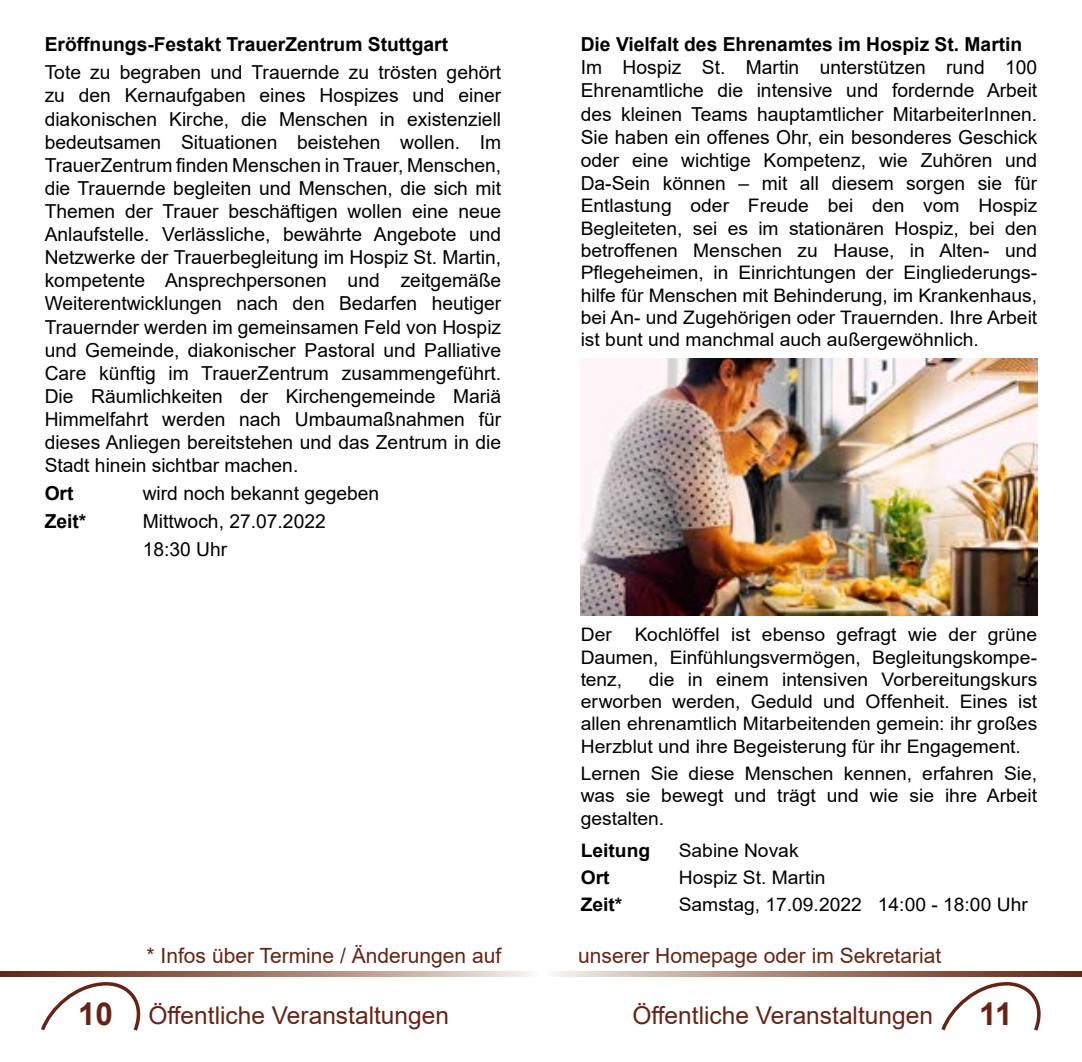
<style>
.page{position:relative;width:1082px;height:1062px;background:#fff}
.page>*{position:absolute;margin:0;border:0;box-sizing:border-box;transform-origin:0 0}
.t1{font:700 31.5px "Arial";color:#672414}
.t2{font:24.5px "Arial";color:#672414}
.t3{font:21px "Arial";color:#672414}
.t4{font:19.25px/23.1px "Arial";color:#000;text-align:justify}
.t5{font:700 19.25px "Arial";color:#000}
.t6{font:18.55px/22.4px "Arial";color:#000;text-align:justify;scale:1.04 1}
.t7{font:700 18.55px "Arial";color:#000;scale:1.04 1}
</style>
<div class="page">
<svg style="left:41px;top:982px;width:100px;height:49px"></svg>
<svg style="left:941px;top:982px;width:100px;height:49px"></svg>
<svg style="left:552px;top:971px;width:529px;height:5px;background:#a88070"></svg>
<svg style="left:0;top:971px;width:533px;height:5px;background:#a87f6f"></svg>
<img style="left:580px;top:358px;width:457px;height:257px">
<p class="t5" style="left:45px;top:31px;width:405px">Eröffnungs-Festakt TrauerZentrum Stuttgart</p>
<p class="t4" style="left:45px;top:61px;width:458px">Tote zu begraben und Trauernde zu trösten gehört zu den Kernaufgaben eines Hospizes und einer diakonischen Kirche, die Menschen in existenziell bedeutsamen Situationen beistehen wollen. Im TrauerZentrum finden Menschen in Trauer, Menschen, die Trauernde begleiten und Menschen, die sich mit Themen der Trauer beschäftigen wollen eine neue Anlaufstelle. Verlässliche, bewährte Angebote und Netzwerke der Trauerbegleitung im Hospiz St. Martin, kompetente Ansprechpersonen und zeitgemäße Weiterentwicklungen nach den Bedarfen heutiger Trauernder werden im gemeinsamen Feld von Hospiz und Gemeinde, diakonischer Pastoral und Palliative Care künftig im TrauerZentrum zusammengeführt.<br>Die Räumlichkeiten der Kirchengemeinde Mariä Himmelfahrt werden nach Umbaumaßnahmen für dieses Anliegen bereitstehen und das Zentrum in die Stadt hinein sichtbar machen.</p>
<p class="t5" style="left:45px;top:480px;width:30px">Ort</p>
<p class="t4" style="left:143px;top:482px;width:238px">wird noch bekannt gegeben</p>
<p class="t5" style="left:45px;top:508px;width:43px">Zeit*</p>
<p class="t4" style="left:143px;top:507px;width:184px;line-height:28px">Mittwoch, 27.07.2022<br>18:30 Uhr</p>
<p class="t5" style="left:580px;top:31px;width:443px">Die Vielfalt des Ehrenamtes im Hospiz St. Martin</p>
<p class="t4" style="left:580px;top:56px;width:458px">Im Hospiz St. Martin unterstützen rund 100<br>Ehrenamtliche die intensive und fordernde Arbeit des kleinen Teams hauptamtlicher MitarbeiterInnen.<br>Sie haben ein offenes Ohr, ein besonderes Geschick oder eine wichtige Kompetenz, wie Zuhören und Da-Sein können – mit all diesem sorgen sie für</p>
<p class="t6" style="left:580px;top:194px;width:440px">Entlastung oder Freude bei den vom Hospiz Begleiteten, sei es im stationären Hospiz, bei den betroffenen Menschen zu Hause, in Alten- und Pflegeheimen, in Einrichtungen der Eingliederungs&shy;hilfe für Menschen mit Behinderung, im Krankenhaus, bei An- und Zugehörigen oder Trauernden. Ihre Arbeit ist bunt und manchmal auch außergewöhnlich.</p>
<p class="t6" style="left:580px;top:623px;width:440px">Der Kochlöffel ist ebenso gefragt wie der grüne Daumen, Einfühlungsvermögen, Begleitungskompe&shy;tenz,</p>
<p class="t6" style="left:580px;top:668px;width:440px;text-indent:68px">die in einem intensiven Vorbereitungskurs erworben werden, Geduld und Offenheit. Eines ist allen ehrenamtlich Mitarbeitenden gemein: ihr großes Herzblut und ihre Begeisterung für ihr Engagement.</p>
<p class="t6" style="left:580px;top:762px;width:440px">Lernen Sie diese Menschen kennen, erfahren Sie, was sie bewegt und trägt und wie sie ihre Arbeit gestalten.</p>
<p class="t7" style="left:580px;top:837px;width:68px">Leitung</p>
<p class="t6" style="left:678px;top:838px;width:117px">Sabine Novak</p>
<p class="t7" style="left:580px;top:864px;width:29px">Ort</p>
<p class="t6" style="left:678px;top:865px;width:142px">Hospiz St. Martin</p>
<p class="t7" style="left:580px;top:891px;width:42px">Zeit*</p>
<p class="t6" style="left:678px;top:893px;width:337px">Samstag, 17.09.2022 14:00 - 18:00 Uhr</p>
<p class="t3" style="left:147px;top:941px;width:356px">* Infos über Termine / Änderungen auf</p>
<p class="t3" style="left:578px;top:941px;width:364px">unserer Homepage oder im Sekretariat</p>
<p class="t2" style="left:148px;top:998px;width:302px">Öffentliche Veranstaltungen</p>
<p class="t2" style="left:632px;top:998px;width:302px">Öffentliche Veranstaltungen</p>
<h1 class="t1" style="left:78px;top:992px;width:37px">10</h1>
<h1 class="t1" style="left:979px;top:992px;width:35px">11</h1>
</div>
